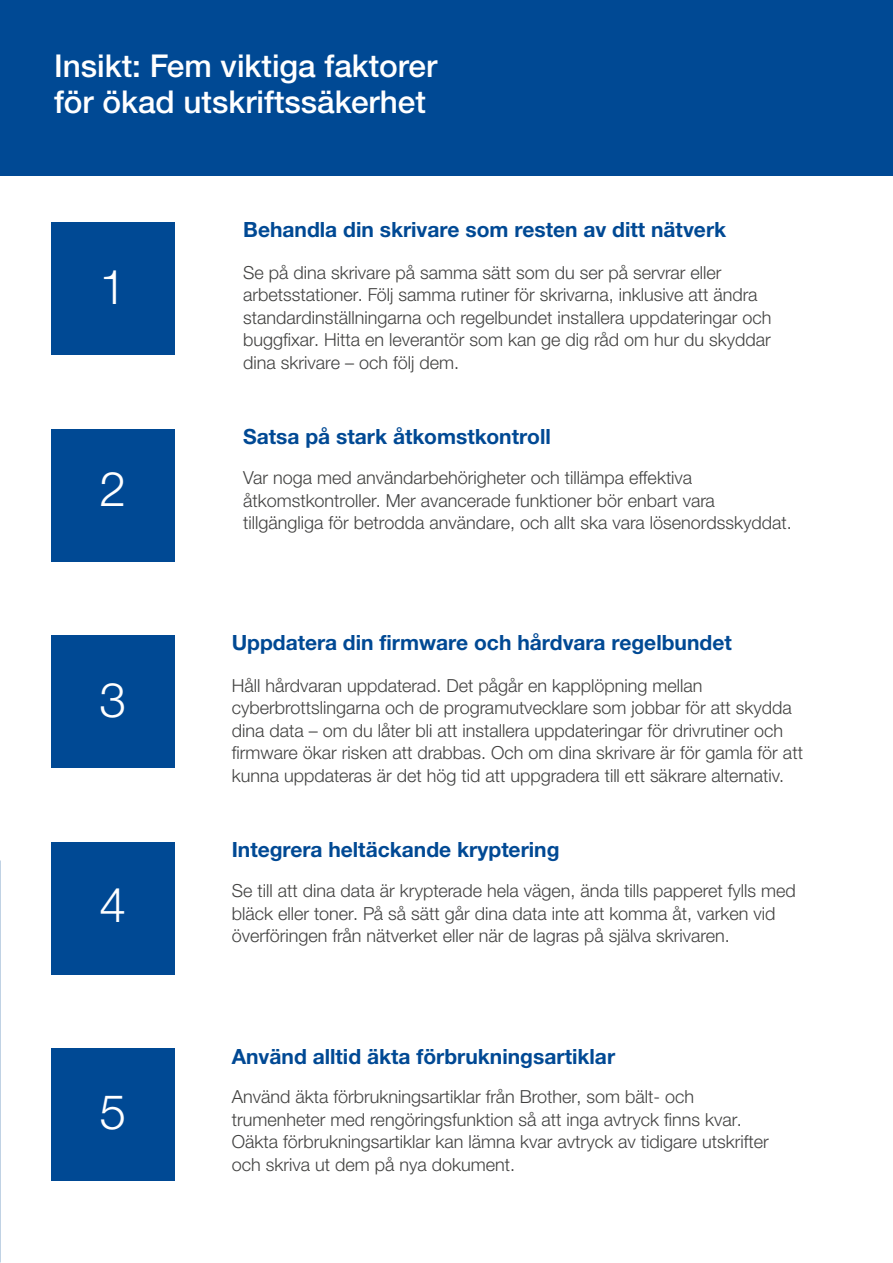
<style>
.page{position:relative;width:893px;height:1263px;background:#fff}
.page>*{position:absolute;margin:0;border:0;box-sizing:border-box;transform-origin:0 0}
.t1{font:300 48px "Helvetica Neue LTW1 G";color:#fff}
.t2{font:500 31.5px/36px "Helvetica Neue LTW1 G";color:#fff}
.t3{font:700 21px "Helvetica Neue LTW1 G";color:#004994}
.t4{font:300 18px/22.5px "Helvetica Neue LTW1 G";color:#424241}
</style>
<div class="page">
<div style="left:51px;top:222px;width:123px;height:133px;background:#004994"></div>
<div style="left:51px;top:429px;width:123px;height:132px;background:#004994"></div>
<div style="left:51px;top:635px;width:123px;height:133px;background:#004994"></div>
<div style="left:51px;top:842px;width:123px;height:132px;background:#004994"></div>
<div style="left:51px;top:1049px;width:123px;height:132px;background:#004994"></div>
<div style="left:0;top:0;width:893px;height:175px;background:#004994"></div>
<h2 class="t2" style="left:54px;top:47px;width:385px">Insikt: Fem viktiga faktorer för ökad utskriftssäkerhet</h2>
<h1 class="t1" style="left:99px;top:258px;width:28px">1</h1>
<h1 class="t1" style="left:99px;top:460px;width:28px">2</h1>
<h1 class="t1" style="left:99px;top:670px;width:28px">3</h1>
<h1 class="t1" style="left:99px;top:876px;width:28px">4</h1>
<h1 class="t1" style="left:99px;top:1082px;width:28px">5</h1>
<p class="t3" style="left:243px;top:217px;width:484px">Behandla din skrivare som resten av ditt nätverk</p>
<p class="t4" style="left:243px;top:261px;width:530px">Se på dina skrivare på samma sätt som du ser på servrar eller arbetsstationer. Följ samma rutiner för skrivarna, inklusive att ändra standardinställningarna och regelbundet installera uppdateringar och buggfixar. Hitta en leverantör som kan ge dig råd om hur du skyddar dina skrivare – och följ dem.</p>
<p class="t3" style="left:243px;top:423px;width:309px">Satsa på stark åtkomstkontroll</p>
<p class="t4" style="left:243px;top:466px;width:550px">Var noga med användarbehörigheter och tillämpa effektiva åtkomstkontroller. Mer avancerade funktioner bör enbart vara tillgängliga för betrodda användare, och allt ska vara lösenordsskyddat.</p>
<p class="t3" style="left:232px;top:630px;width:501px">Uppdatera din firmware och hårdvara regelbundet</p>
<p class="t4" style="left:232px;top:674px;width:573px">Håll hårdvaran uppdaterad. Det pågår en kapplöpning mellan cyberbrottslingarna och de programutvecklare som jobbar för att skydda dina data – om du låter bli att installera uppdateringar för drivrutiner och firmware ökar risken att drabbas. Och om dina skrivare är för gamla för att kunna uppdateras är det hög tid att uppgradera till ett säkrare alternativ.</p>
<p class="t3" style="left:232px;top:837px;width:329px">Integrera heltäckande kryptering</p>
<p class="t4" style="left:232px;top:880px;width:566px">Se till att dina data är krypterade hela vägen, ända tills papperet fylls med bläck eller toner. På så sätt går dina data inte att komma åt, varken vid överföringen från nätverket eller när de lagras på själva skrivaren.</p>
<p class="t3" style="left:232px;top:1043px;width:385px">Använd alltid äkta förbrukningsartiklar</p>
<p class="t4" style="left:232px;top:1085px;width:538px">Använd äkta förbrukningsartiklar från Brother, som bält- och trumenheter med rengöringsfunktion så att inga avtryck finns kvar.<br>Oäkta förbrukningsartiklar kan lämna kvar avtryck av tidigare utskrifter och skriva ut dem på nya dokument.</p>
</div>
